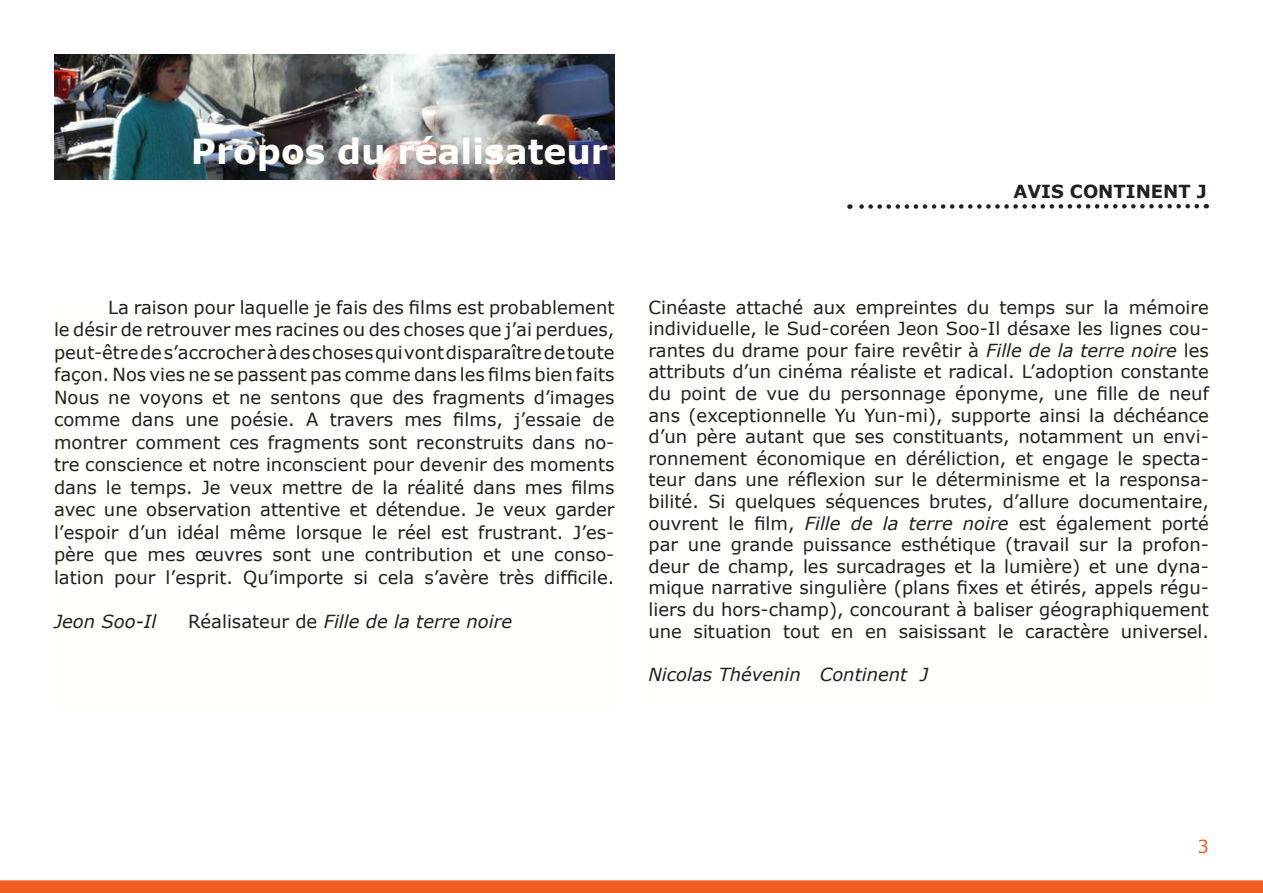
<style>
.page{position:relative;width:1263px;height:893px;background:#fff}
.page>*{position:absolute;margin:0;border:0;box-sizing:border-box;transform-origin:0 0}
.t1{font:700 34.5px "Verdana";color:#fffffc}
.t2{font:18px/21.6px "Verdana";color:#231f20;text-align:justify}
.t3{font:italic 18px "Verdana";color:#231f20}
.t4{font:700 18px "Verdana";color:#231f20}
.t5{font:18px "Verdana";color:#f25b21}
.s1{font-style:normal}
.s2{font-style:italic}
</style>
<div class="page">
<svg style="left:0;top:880px;width:1263px;height:13px;background:#f25f27"></svg>
<img style="left:54px;top:54px;width:560px;height:125px">
<svg style="left:849px;top:204px;width:348px;height:5px"></svg>
<p class="t1" style="left:191px;top:129px;width:419px">Propos du réalisateur</p>
<p class="t4" style="left:1013px;top:180px;width:195px">AVIS CONTINENT J</p>
<p class="t2" style="left:54px;top:296px;width:562px;line-height:22.5px;text-indent:54px">La raison pour laquelle je fais des films est probablement le désir de retrouver mes racines ou des choses que j’ai perdues, peut-être de s’accrocher à des choses qui vont disparaître de toute façon. Nos vies ne se passent pas comme dans les films bien faits</p>
<p class="t2" style="left:54px;top:386px;width:562px;line-height:22.5px">Nous ne voyons et ne sentons que des fragments d’images comme dans une poésie. A travers mes films, j’essaie de montrer comment ces fragments sont reconstruits dans no&shy;tre conscience et notre inconscient pour devenir des moments dans le temps. Je veux mettre de la réalité dans mes films avec une observation attentive et détendue. Je veux garder l’espoir d’un idéal même lorsque le réel est frustrant. J’es&shy;père que mes œuvres sont une contribution et une conso&shy;lation pour l’esprit. Qu’importe si cela s’avère très difficile.</p>
<p class="t3" style="left:54px;top:610px;width:104px">Jeon Soo-Il</p>
<p class="t3" style="left:188px;top:610px;width:326px"><span class="s1">Réalisateur de</span> Fille de la terre noire</p>
<p class="t2" style="left:648px;top:296px;width:562px">Cinéaste attaché aux empreintes du temps sur la mémoire individuelle, le Sud-coréen Jeon Soo-Il désaxe les lignes cou&shy;rantes du drame pour faire revêtir à <span class="s2">Fille de la terre noire</span> les attributs d’un cinéma réaliste et radical. L’adoption constante du point de vue du personnage éponyme, une fille de neuf ans (exceptionnelle Yu Yun-mi), supporte ainsi la déchéance d’un père autant que ses constituants, notamment un envi&shy;ronnement économique en déréliction, et engage le specta&shy;teur dans une réflexion sur le déterminisme et la responsa&shy;bilité. Si quelques séquences brutes, d’allure documentaire, ouvrent le film, <span class="s2">Fille de la terre noire</span> est également porté par une grande puissance esthétique (travail sur la profon&shy;deur de champ, les surcadrages et la lumière) et une dyna&shy;mique narrative singulière (plans fixes et étirés, appels régu&shy;liers du hors-champ), concourant à baliser géographiquement une situation tout en en saisissant le caractère universel.</p>
<p class="t3" style="left:648px;top:663px;width:281px">Nicolas Thévenin Continent J</p>
<p class="t5" style="left:1197px;top:835px;width:13px">3</p>
</div>
